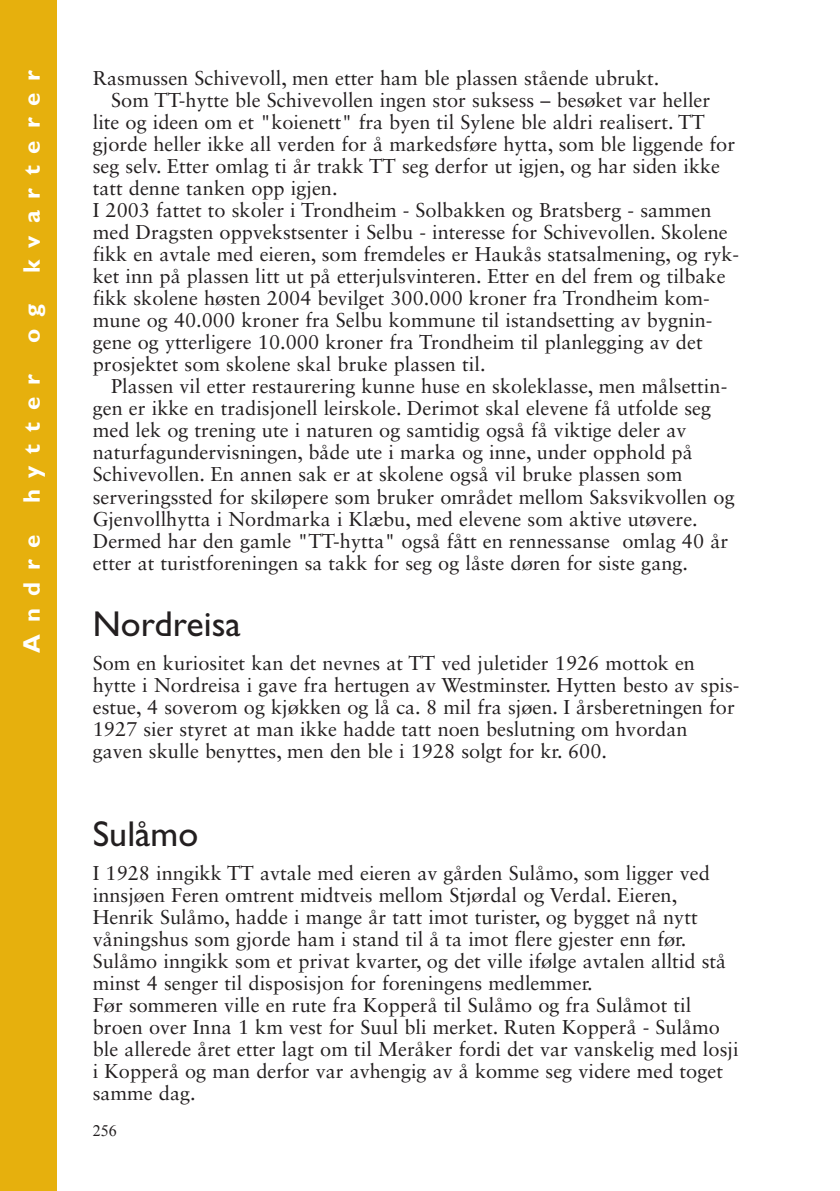
<style>
.page{position:relative;width:840px;height:1191px;background:#fff}
.page>*{position:absolute;margin:0;border:0;box-sizing:border-box;transform-origin:0 0}
.t1{font:36px "Gill Sans";color:#231f20}
.t2{font:700 24px "Gill Sans";letter-spacing:.5em;color:#fff}
.t3{font:20px/22px "Sabon LT Std";color:#231f20}
.t4{font:16px "Times New Roman";color:#231f20}
</style>
<div class="page">
<div style="left:0;top:0;width:57px;height:1191px;background:#e6b00d"></div>
<p class="t2" style="left:18px;top:273px;width:204px;rotate:-90deg">kvarterer</p>
<p class="t3" style="left:93px;top:67px;width:567px">Rasmussen Schivevoll, men etter ham ble plassen stående ubrukt.</p>
<p class="t3" style="left:111px;top:89px;width:600px">Som TT-hytte ble Schivevollen ingen stor suksess – besøket var heller</p>
<p class="t3" style="left:93px;top:111px;width:613px">lite og ideen om et "koienett" fra byen til Sylene ble aldri realisert. TT</p>
<p class="t3" style="left:93px;top:133px;width:643px">gjorde heller ikke all verden for å markedsføre hytta, som ble liggende for</p>
<p class="t3" style="left:93px;top:155px;width:628px">seg selv. Etter omlag ti år trakk TT seg derfor ut igjen, og har siden ikke</p>
<p class="t3" style="left:93px;top:177px;width:246px">tatt denne tanken opp igjen.</p>
<p class="t3" style="left:93px;top:199px;width:619px">I 2003 fattet to skoler i Trondheim - Solbakken og Bratsberg - sammen</p>
<p class="t3" style="left:93px;top:221px;width:636px">med Dragsten oppvekstsenter i Selbu - interesse for Schivevollen. Skolene</p>
<p class="t3" style="left:93px;top:243px;width:647px">fikk en avtale med eieren, som fremdeles er Haukås statsalmening, og ryk-</p>
<p class="t3" style="left:93px;top:265px;width:634px">ket inn på plassen litt ut på etterjulsvinteren. Etter en del frem og tilbake</p>
<p class="t3" style="left:93px;top:287px;width:618px">fikk skolene høsten 2004 bevilget 300.000 kroner fra Trondheim kom-</p>
<p class="t3" style="left:93px;top:309px;width:621px">mune og 40.000 kroner fra Selbu kommune til istandsetting av bygnin-</p>
<p class="t3" style="left:93px;top:331px;width:611px">gene og ytterligere 10.000 kroner fra Trondheim til planlegging av det</p>
<p class="t3" style="left:93px;top:353px;width:394px">prosjektet som skolene skal bruke plassen til.</p>
<p class="t3" style="left:111px;top:375px;width:617px">Plassen vil etter restaurering kunne huse en skoleklasse, men målsettin-</p>
<p class="t3" style="left:93px;top:397px;width:619px">gen er ikke en tradisjonell leirskole. Derimot skal elevene få utfolde seg</p>
<p class="t3" style="left:93px;top:419px;width:594px">med lek og trening ute i naturen og samtidig også få viktige deler av</p>
<p class="t3" style="left:93px;top:441px;width:601px">naturfagundervisningen, både ute i marka og inne, under opphold på</p>
<p class="t3" style="left:93px;top:463px;width:590px">Schivevollen. En annen sak er at skolene også vil bruke plassen som</p>
<p class="t3" style="left:93px;top:485px;width:643px">serveringssted for skiløpere som bruker området mellom Saksvikvollen og</p>
<p class="t3" style="left:93px;top:507px;width:606px">Gjenvollhytta i Nordmarka i Klæbu, med elevene som aktive utøvere.</p>
<p class="t3" style="left:93px;top:529px;width:636px">Dermed har den gamle "TT-hytta" også fått en rennessanse omlag 40 år</p>
<p class="t3" style="left:93px;top:551px;width:596px">etter at turistforeningen sa takk for seg og låste døren for siste gang.</p>
<h1 class="t1" style="left:93px;top:603px;width:149px">Nordreisa</h1>
<p class="t3" style="left:93px;top:651px;width:648px">Som en kuriositet kan det nevnes at TT ved juletider 1926 mottok en hytte i Nordreisa i gave fra hertugen av Westminster. Hytten besto av spis&shy;estue, 4 soverom og kjøkken og lå ca. 8 mil fra sjøen. I årsberetningen for 1927 sier styret at man ikke hadde tatt noen beslutning om hvordan gaven skulle benyttes, men den ble i 1928 solgt for kr. 600.</p>
<p class="t2" style="left:18px;top:343px;width:40px;rotate:-90deg">o g</p>
<p class="t2" style="left:18px;top:503px;width:131px;rotate:-90deg">hytter</p>
<p class="t2" style="left:18px;top:653px;width:120px;rotate:-90deg">Andre</p>
<h1 class="t1" style="left:93px;top:813px;width:107px">Sulåmo</h1>
<p class="t3" style="left:93px;top:861px;width:647px">I 1928 inngikk TT avtale med eieren av gården Sulåmo, som ligger ved innsjøen Feren omtrent midtveis mellom Stjørdal og Verdal. Eieren, Henrik Sulåmo, hadde i mange år tatt imot turister, og bygget nå nytt våningshus som gjorde ham i stand til å ta imot flere gjester enn før.<br>Sulåmo inngikk som et privat kvarter, og det ville ifølge avtalen alltid stå minst 4 senger til disposisjon for foreningens medlemmer.<br>Før sommeren ville en rute fra Kopperå til Sulåmo og fra Sulåmot til broen over Inna 1 km vest for Suul bli merket. Ruten Kopperå - Sulåmo ble allerede året etter lagt om til Meråker fordi det var vanskelig med losji i Kopperå og man derfor var avhengig av å komme seg videre med toget samme dag.</p>
<p class="t4" style="left:93px;top:1120px;width:25px">256</p>
</div>
